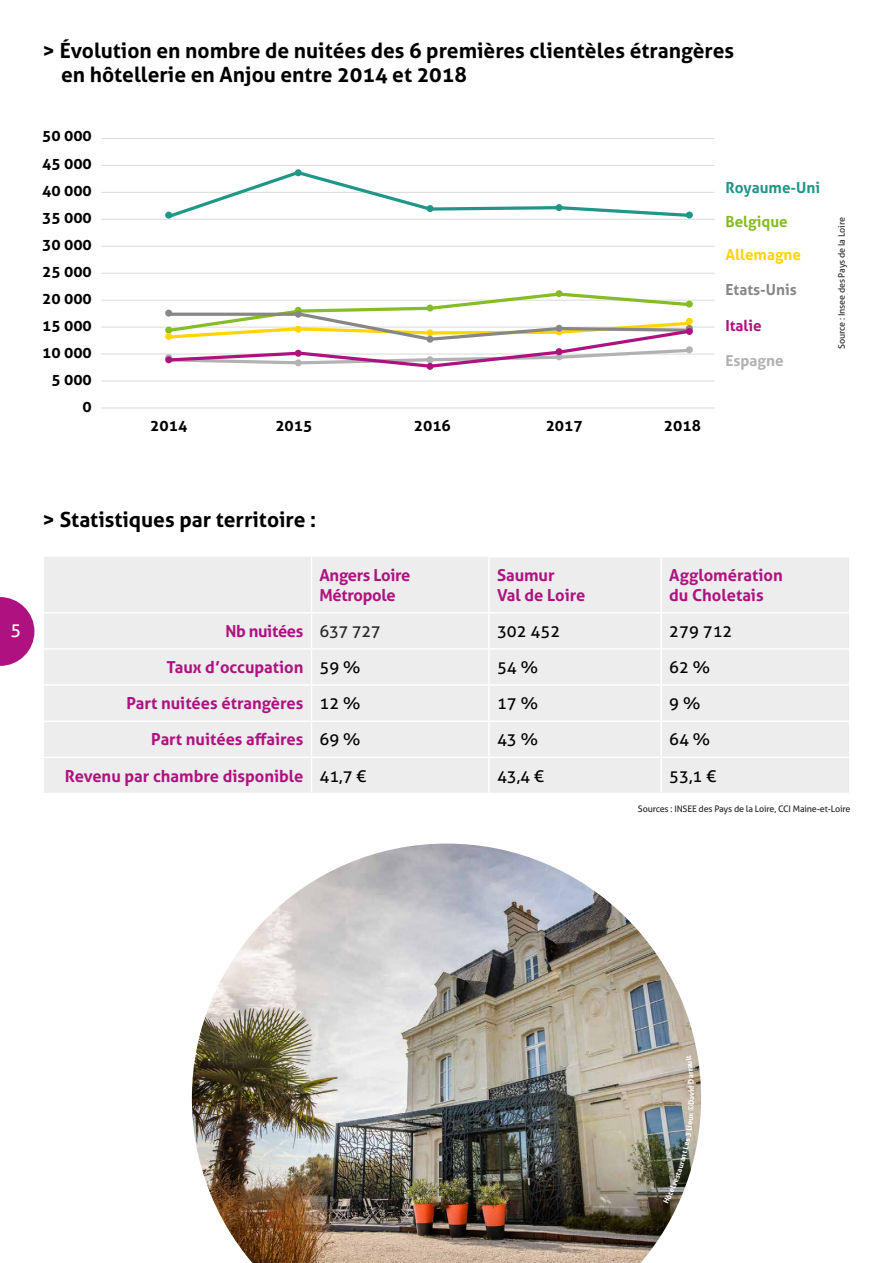
<style>
.page{position:relative;width:893px;height:1263px;background:#fff}
.page>*{position:absolute;margin:0;border:0;box-sizing:border-box;transform-origin:0 0}
.t1{font:700 21px/24px "Aller";color:#000}
.t2{font:18px "Aller";color:#fff}
.t3{font:700 16.5px/19.8px "Aller";color:#af1280}
.t4{font:16.5px "Aller";color:#000}
.t5{font:700 16.5px/19.8px "Aller";letter-spacing:-.02em;color:#af1280}
.t6{font:700 15.45px/27.2px "Aller";color:#000;text-align:right}
.t7{font:700 15.3px "Aller";color:#209687}
.t8{font:700 15.3px "Aller";color:#878787}
.t9{font:700 15.3px "Aller";color:#ffd500}
.t10{font:700 15.3px "Aller";color:#86bc25}
.t11{font:700 15.3px "Aller";color:#b3b2b2}
.t12{font:700 15.3px "Aller";color:#af1280}
.t13{font:9px "Aller";letter-spacing:-.02em;color:#282827}
.t14{font:700 7.5px "Aller";color:#fff}
.s1{font-weight:400;color:#282827}
.s2{font-weight:400;color:#000}
</style>
<div class="page">
<svg style="left:0;top:597px;width:34px;height:69px"></svg>
<div style="left:44px;top:557px;width:805px;height:236px;background:#ededed"></div>
<hr style="left:311px;top:557px;width:1px;height:55px;background:#fff">
<hr style="left:43px;top:612px;width:268px;height:1px;background:#fff">
<hr style="left:311px;top:612px;width:178px;height:1px;background:#fff">
<hr style="left:311px;top:613px;width:1px;height:35px;background:#fff">
<hr style="left:489px;top:612px;width:172px;height:1px;background:#fff">
<hr style="left:661px;top:612px;width:189px;height:1px;background:#fff">
<hr style="left:43px;top:648px;width:268px;height:2px;background:#fff">
<hr style="left:311px;top:648px;width:178px;height:2px;background:#fff">
<hr style="left:311px;top:650px;width:1px;height:34px;background:#fff">
<hr style="left:43px;top:684px;width:268px;height:2px;background:#fff">
<hr style="left:311px;top:684px;width:178px;height:2px;background:#fff">
<hr style="left:311px;top:686px;width:1px;height:34px;background:#fff">
<hr style="left:43px;top:720px;width:268px;height:2px;background:#fff">
<hr style="left:311px;top:720px;width:178px;height:2px;background:#fff">
<hr style="left:311px;top:722px;width:1px;height:35px;background:#fff">
<hr style="left:43px;top:757px;width:268px;height:1px;background:#fff">
<hr style="left:311px;top:757px;width:178px;height:1px;background:#fff">
<hr style="left:311px;top:758px;width:1px;height:35px;background:#fff">
<hr style="left:488px;top:557px;width:2px;height:55px;background:#fff">
<hr style="left:660px;top:557px;width:2px;height:55px;background:#fff">
<hr style="left:488px;top:613px;width:2px;height:35px;background:#fff">
<hr style="left:660px;top:613px;width:2px;height:35px;background:#fff">
<hr style="left:489px;top:648px;width:172px;height:2px;background:#fff">
<hr style="left:488px;top:650px;width:2px;height:34px;background:#fff">
<hr style="left:661px;top:648px;width:189px;height:2px;background:#fff">
<hr style="left:660px;top:650px;width:2px;height:34px;background:#fff">
<hr style="left:489px;top:684px;width:172px;height:2px;background:#fff">
<hr style="left:488px;top:686px;width:2px;height:34px;background:#fff">
<hr style="left:661px;top:684px;width:189px;height:2px;background:#fff">
<hr style="left:660px;top:686px;width:2px;height:34px;background:#fff">
<hr style="left:489px;top:720px;width:172px;height:2px;background:#fff">
<hr style="left:488px;top:722px;width:2px;height:35px;background:#fff">
<hr style="left:661px;top:720px;width:189px;height:2px;background:#fff">
<hr style="left:660px;top:722px;width:2px;height:35px;background:#fff">
<hr style="left:489px;top:757px;width:172px;height:1px;background:#fff">
<hr style="left:488px;top:758px;width:2px;height:35px;background:#fff">
<hr style="left:661px;top:757px;width:189px;height:1px;background:#fff">
<hr style="left:660px;top:758px;width:2px;height:35px;background:#fff">
<hr style="left:101px;top:408px;width:614px;height:1px;background:#dadada">
<hr style="left:101px;top:381px;width:614px;height:1px;background:#dadada">
<hr style="left:101px;top:354px;width:614px;height:1px;background:#dadada">
<hr style="left:101px;top:327px;width:614px;height:1px;background:#dadada">
<hr style="left:101px;top:300px;width:614px;height:1px;background:#dadada">
<hr style="left:101px;top:273px;width:614px;height:1px;background:#dadada">
<hr style="left:101px;top:246px;width:614px;height:1px;background:#dadada">
<hr style="left:101px;top:219px;width:614px;height:1px;background:#dadada">
<hr style="left:101px;top:192px;width:614px;height:1px;background:#dadada">
<hr style="left:101px;top:165px;width:614px;height:1px;background:#dadada">
<hr style="left:101px;top:138px;width:614px;height:1px;background:#dadada">
<svg style="left:166px;top:169px;width:527px;height:50px"></svg>
<div style="left:165px;top:212px;width:7px;height:7px;background:#209687;border-radius:50%"></div>
<div style="left:295px;top:169px;width:7px;height:7px;background:#209687;border-radius:50%"></div>
<div style="left:427px;top:205px;width:6px;height:7px;background:#209687;border-radius:50%"></div>
<div style="left:556px;top:204px;width:7px;height:7px;background:#209687;border-radius:50%"></div>
<div style="left:686px;top:212px;width:7px;height:7px;background:#209687;border-radius:50%"></div>
<svg style="left:166px;top:291px;width:528px;height:78px"></svg>
<div style="left:686px;top:328px;width:7px;height:7px;background:#af1280;border-radius:50%"></div>
<div style="left:556px;top:325px;width:7px;height:7px;background:#878787;border-radius:50%"></div>
<img style="left:192px;top:843px;width:509px;height:420px">
<img style="left:663px;top:1055px;width:31px;height:149px">
<p class="t1" style="left:61px;top:38px;width:675px;text-indent:-18px">&gt; Évolution en nombre de nuitées des 6 premières clientèles étrangères en hôtellerie en Anjou entre 2014 et 2018</p>
<p class="t6" style="left:42px;top:122px;width:51px">50 000<br>45 000<br>40 000<br>35 000<br>30 000<br>25 000<br>20 000<br>15 000<br>10 000<br>5 000<br>0</p>
<p class="t6" style="left:150px;top:412px;width:38px">2014</p>
<p class="t6" style="left:275px;top:412px;width:38px">2015</p>
<p class="t6" style="left:414px;top:412px;width:38px">2016</p>
<p class="t6" style="left:546px;top:412px;width:38px">2017</p>
<p class="t6" style="left:664px;top:412px;width:39px">2018</p>
<p class="t7" style="left:725px;top:178px;width:96px">Royaume-Uni</p>
<p class="t10" style="left:725px;top:212px;width:64px">Belgique</p>
<p class="t9" style="left:725px;top:245px;width:77px">Allemagne</p>
<p class="t8" style="left:725px;top:280px;width:73px">Etats-Unis</p>
<p class="t12" style="left:725px;top:316px;width:38px">Italie</p>
<p class="t11" style="left:725px;top:351px;width:60px">Espagne</p>
<p class="t13" style="left:836px;top:349px;width:133px;rotate:-90deg">Source : Insee des Pays de la Loire</p>
<p class="t2" style="left:11px;top:618px;width:12px">5</p>
<p class="t1" style="left:43px;top:508px;width:275px">&gt; Statistiques par territoire :</p>
<p class="t5" style="left:319px;top:565px;width:93px">Angers Loire<br>Métropole</p>
<p class="t3" style="left:497px;top:565px;width:90px">Saumur<br>Val de Loire</p>
<p class="t3" style="left:669px;top:565px;width:115px">Agglomération du Choletais</p>
<p class="t5" style="left:225px;top:621px;width:157px">Nb nuitées <span class="s1">637 727</span></p>
<p class="t4" style="left:497px;top:621px;width:65px">302 452</p>
<p class="t4" style="left:669px;top:621px;width:65px">279 712</p>
<p class="t3" style="left:167px;top:657px;width:195px">Taux d’occupation <span class="s2">59 %</span></p>
<p class="t4" style="left:497px;top:657px;width:43px">54 %</p>
<p class="t4" style="left:669px;top:657px;width:43px">62 %</p>
<p class="t3" style="left:126px;top:693px;width:236px">Part nuitées étrangères <span class="s2">12 %</span></p>
<p class="t4" style="left:497px;top:693px;width:43px">17 %</p>
<p class="t4" style="left:669px;top:693px;width:33px">9 %</p>
<p class="t3" style="left:151px;top:729px;width:211px">Part nuitées affaires <span class="s2">69 %</span></p>
<p class="t4" style="left:497px;top:729px;width:43px">43 %</p>
<p class="t4" style="left:669px;top:729px;width:43px">64 %</p>
<p class="t3" style="left:65px;top:766px;width:303px">Revenu par chambre disponible <span class="s2">41,7 €</span></p>
<p class="t4" style="left:497px;top:766px;width:49px">43,4 €</p>
<p class="t4" style="left:669px;top:766px;width:49px">53,1 €</p>
<p class="t13" style="left:638px;top:803px;width:214px">Sources : INSEE des Pays de la Loire, CCI Maine-et-Loire</p>
<p class="t14" style="left:687px;top:1096px;width:6px;rotate:-90deg">v</p>
</div>
